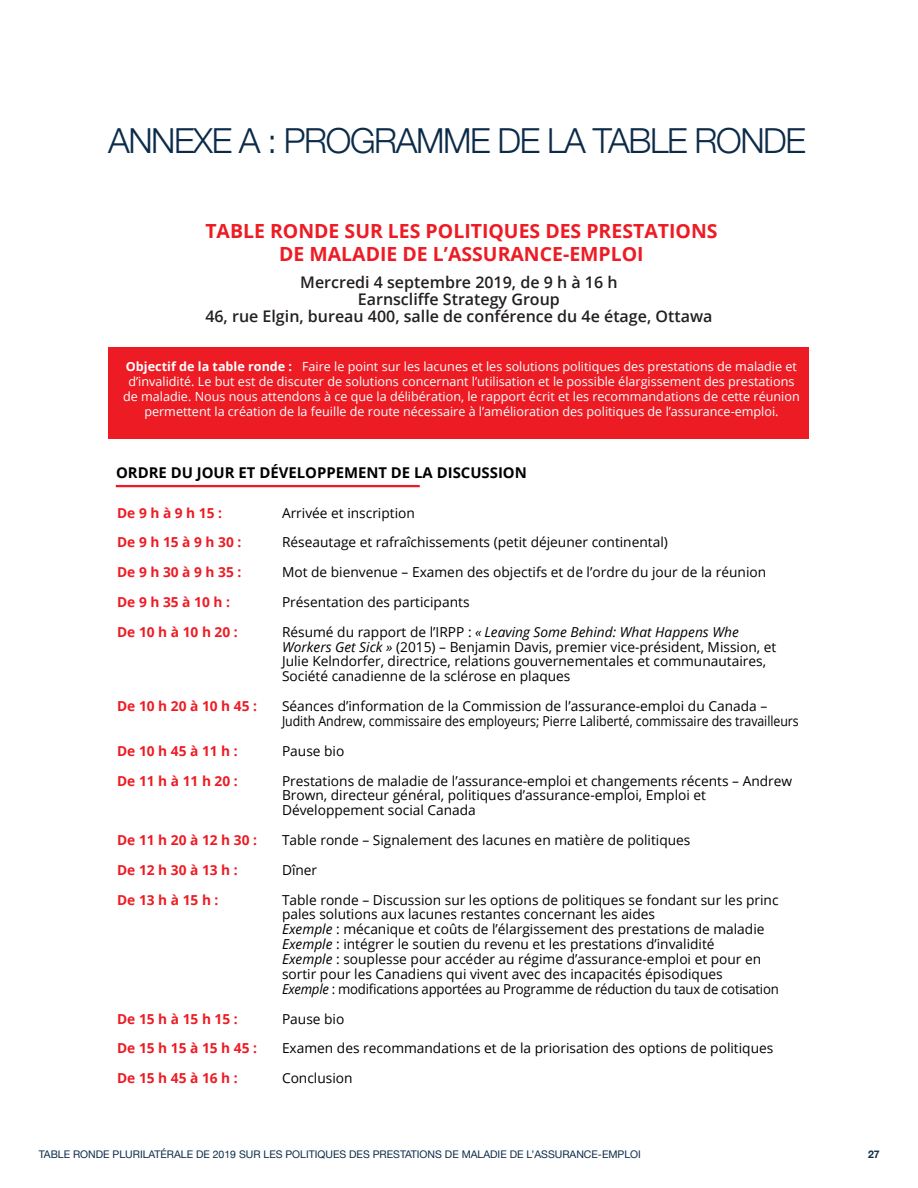
<style>
.page{position:relative;width:918px;height:1188px;background:#fff}
.page>*{position:absolute;margin:0;border:0;box-sizing:border-box;transform-origin:0 0}
.PAGE_TITLE{font:300 34.5px "Helvetica Neue";letter-spacing:-.04em;color:#0b2b49}
.t1{font:700 19.5px/23.4px "Open Sans";color:#ed1c24;text-align:center}
.t2{font:600 16.05px/17.1px "Open Sans";color:#231f20;text-align:center}
.t3{font:700 14.85px "Open Sans";color:#000}
.t4{font:13.8px/14.9px "Open Sans";color:#000}
.t5{font:700 13.8px "Open Sans";color:#ed1c24}
.t6{font:12.6px/15.1px "Open Sans";color:#fff;text-align:center}
.t7{font:10.5px "Helvetica Neue";color:#0b2b49}
.t8{font:700 10.5px "Helvetica Neue";color:#0b2b49}
.s1{font-weight:700}
.s2{font-style:italic}
</style>
<div class="page">
<hr style="left:116px;top:485px;width:304px;height:2px;background:#ed1c24">
<div style="left:108px;top:347px;width:701px;height:92px;background:#ed1c24"></div>
<p class="PAGE_TITLE" style="left:108px;top:113px;width:700px">ANNEXE A : PROGRAMME DE LA TABLE RONDE</p>
<p class="t1" style="left:205px;top:219px;width:514px">TABLE RONDE SUR LES POLITIQUES DES PRESTATIONS<br>DE MALADIE DE L’ASSURANCE-EMPLOI</p>
<p class="t2" style="left:205px;top:273px;width:509px">Mercredi 4 septembre 2019, de 9 h à 16 h<br>Earnscliffe Strategy Group<br>46, rue Elgin, bureau 400, salle de conférence du 4e étage, Ottawa</p>
<p class="t6" style="left:123px;top:358px;width:678px"><span class="s1">Objectif de la table ronde :</span> Faire le point sur les lacunes et les solutions politiques des prestations de maladie et d’invalidité. Le but est de discuter de solutions concernant l’utilisation et le possible élargissement des prestations de maladie. Nous nous attendons à ce que la délibération, le rapport écrit et les recommandations de cette réunion permettent la création de la feuille de route nécessaire à l’amélioration des politiques de l’assurance-emploi.</p>
<p class="t3" style="left:116px;top:463px;width:412px">ORDRE DU JOUR ET DÉVELOPPEMENT DE LA DISCUSSION</p>
<p class="t5" style="left:117px;top:503px;width:106px">De 9 h à 9 h 15 :</p>
<p class="t4" style="left:282px;top:505px;width:134px">Arrivée et inscription</p>
<p class="t5" style="left:117px;top:533px;width:126px">De 9 h 15 à 9 h 30 :</p>
<p class="t4" style="left:282px;top:535px;width:387px">Réseautage et rafraîchissements (petit déjeuner continental)</p>
<p class="t5" style="left:117px;top:562px;width:126px">De 9 h 30 à 9 h 35 :</p>
<p class="t4" style="left:282px;top:564px;width:486px">Mot de bienvenue – Examen des objectifs et de l’ordre du jour de la réunion</p>
<p class="t5" style="left:117px;top:592px;width:114px">De 9 h 35 à 10 h :</p>
<p class="t4" style="left:282px;top:594px;width:189px">Présentation des participants</p>
<p class="t5" style="left:117px;top:622px;width:122px">De 10 h à 10 h 20 :</p>
<p class="t4" style="left:282px;top:624px;width:496px">Résumé du rapport de l’IRPP : <span class="s2">« Leaving Some Behind: What Happens Whe Workers Get Sick »</span> (2015) – Benjamin Davis, premier vice-président, Mission, et Julie Kelndorfer, directrice, relations gouvernementales et communautaires, Société canadienne de la sclérose en plaques</p>
<p class="t5" style="left:117px;top:696px;width:141px">De 10 h 20 à 10 h 45 :</p>
<p class="t4" style="left:282px;top:698px;width:518px">Séances d’information de la Commission de l’assurance-emploi du Canada –<br>Judith Andrew, commissaire des employeurs; Pierre Laliberté, commissaire des travailleurs</p>
<p class="t5" style="left:117px;top:741px;width:122px">De 10 h 45 à 11 h :</p>
<p class="t4" style="left:282px;top:743px;width:64px">Pause bio</p>
<p class="t5" style="left:117px;top:771px;width:122px">De 11 h à 11 h 20 :</p>
<p class="t4" style="left:282px;top:773px;width:512px">Prestations de maladie de l’assurance-emploi et changements récents – Andrew<br>Brown, directeur général, politiques d’assurance-emploi, Emploi et<br>Développement social Canada</p>
<p class="t5" style="left:117px;top:830px;width:141px">De 11 h 20 à 12 h 30 :</p>
<p class="t4" style="left:282px;top:832px;width:410px">Table ronde – Signalement des lacunes en matière de politiques</p>
<p class="t5" style="left:117px;top:860px;width:122px">De 12 h 30 à 13 h :</p>
<p class="t4" style="left:282px;top:862px;width:37px">Dîner</p>
<p class="t5" style="left:117px;top:890px;width:103px">De 13 h à 15 h :</p>
<p class="t4" style="left:282px;top:892px;width:498px">Table ronde – Discussion sur les options de politiques se fondant sur les princ pales solutions aux lacunes restantes concernant les aides<br><span class="s2">Exemple</span> : mécanique et coûts de l’élargissement des prestations de maladie <span class="s2">Exemple</span> : intégrer le soutien du revenu et les prestations d’invalidité<br><span class="s2">Exemple</span> : souplesse pour accéder au régime d’assurance-emploi et pour en sortir pour les Canadiens qui vivent avec des incapacités épisodiques<br><span class="s2">Exemple</span> : modifications apportées au Programme de réduction du taux de cotisation</p>
<p class="t5" style="left:117px;top:1009px;width:122px">De 15 h à 15 h 15 :</p>
<p class="t4" style="left:282px;top:1011px;width:64px">Pause bio</p>
<p class="t5" style="left:117px;top:1039px;width:141px">De 15 h 15 à 15 h 45 :</p>
<p class="t4" style="left:282px;top:1041px;width:493px">Examen des recommandations et de la priorisation des options de politiques</p>
<p class="t5" style="left:117px;top:1068px;width:122px">De 15 h 45 à 16 h :</p>
<p class="t4" style="left:282px;top:1070px;width:72px">Conclusion</p>
<p class="t7" style="left:39px;top:1147px;width:604px">TABLE RONDE PLURILATÉRALE DE 2019 SUR LES POLITIQUES DES PRESTATIONS DE MALADIE DE L’ASSURANCE-EMPLOI</p>
<p class="t8" style="left:868px;top:1146px;width:13px">27</p>
</div>
